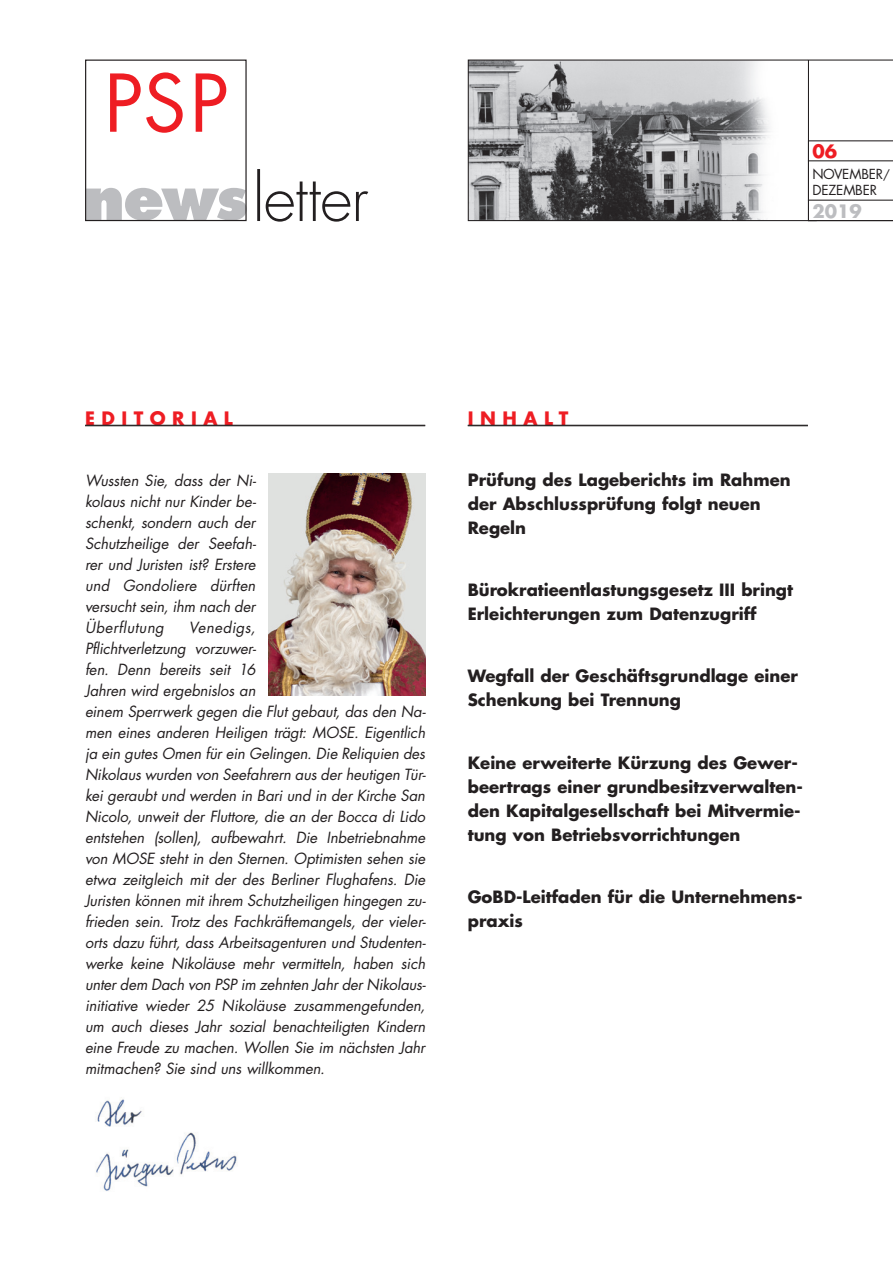
<style>
.page{position:relative;width:893px;height:1263px;background:#fff}
.page>*{position:absolute;margin:0;border:0;box-sizing:border-box;transform-origin:0 0}
.t1{font:700 18px "Futura Std";letter-spacing:.36em;color:#ee1d23}
.t2{font:700 18px "Futura Std";color:#bcbdc0}
.t3{font:700 16.5px/24px "Futura Std";color:#231f20}
.t4{font:italic 15px/21px "Futura Std";letter-spacing:-.005em;color:#231f20;text-align:justify}
.t5{font:13.5px/16.5px "Futura Std";letter-spacing:-.01em;color:#231f20}
.s1{font-size:12px}
</style>
<div class="page">
<img style="left:470px;top:62px;width:300px;height:157px">
<div style="left:468px;top:60px;width:349px;height:161px;border:1px solid #231f20"></div>
<svg style="left:87px;top:188px;width:158px;height:31px"></svg>
<div style="left:85px;top:60px;width:162px;height:161px;border:1px solid #231f20"></div>
<svg style="left:110px;top:72px;width:116px;height:61px"></svg>
<svg style="left:257px;top:169px;width:111px;height:53px"></svg>
<hr style="left:468px;top:425px;width:340px;height:1px;background:#231f20">
<hr style="left:85px;top:425px;width:340px;height:1px;background:#231f20">
<img style="left:268px;top:473px;width:157px;height:223px">
<img style="left:96px;top:1097px;width:141px;height:94px">
<svg style="left:808px;top:60px;width:85px;height:161px"></svg>
<p class="t1" style="left:812px;top:139px;width:26px">06</p>
<p class="t5" style="left:812px;top:166px;width:79px">NOVEMBER<span class="s1">/<br></span>DEZEMBER</p>
<p class="t2" style="left:812px;top:199px;width:51px">2019</p>
<p class="t1" style="left:85px;top:406px;width:149px">EDITORIAL</p>
<p class="t1" style="left:468px;top:406px;width:102px">INHALT</p>
<p class="t4" style="left:85px;top:470px;width:173px">Wussten Sie, dass der Ni&shy;kolaus nicht nur Kinder be&shy;schenkt, sondern auch der Schutzheilige der Seefah&shy;rer und Juristen ist? Erstere und Gondoliere dürften versucht sein, ihm nach der Überflutung</p>
<p class="t4" style="left:85px;top:617px;width:342px;text-align:left;text-indent:104px">Venedigs,<br>Pflichtverletzung vorzuwer-<br>fen. Denn bereits seit 16<br>Jahren wird ergebnislos an<br>einem Sperrwerk gegen die Flut gebaut, das den Na&shy;men eines anderen Heiligen trägt: MOSE. Eigentlich ja ein gutes Omen für ein Gelingen. Die Reliquien des Nikolaus wurden von Seefahrern aus der heutigen Tür&shy;kei geraubt und werden in Bari und in der Kirche San Nicolo, unweit der Fluttore, die an der Bocca di Lido entstehen (sollen), aufbewahrt. Die Inbetriebnahme von MOSE steht in den Sternen. Optimisten sehen sie etwa zeitgleich mit der des Berliner Flughafens. Die Juristen können mit ihrem Schutzheiligen hingegen zu&shy;frieden sein. Trotz des Fachkräftemangels, der vieler&shy;orts dazu führt, dass Arbeitsagenturen und Studenten&shy;werke keine Nikoläuse mehr vermitteln, haben sich unter dem Dach von PSP im zehnten Jahr der Nikolaus&shy;initiative wieder 25 Nikoläuse zusammengefunden, um auch dieses Jahr sozial benachteiligten Kindern eine Freude zu machen. Wollen Sie im nächsten Jahr mitmachen? Sie sind uns willkommen.</p>
<p class="t3" style="left:468px;top:467px;width:324px">Prüfung des Lageberichts im Rahmen der Abschlussprüfung folgt neuen<br>Regeln</p>
<p class="t3" style="left:468px;top:578px;width:327px">Bürokratieentlastungsgesetz III bringt<br>Erleichterungen zum Datenzugriff</p>
<p class="t3" style="left:468px;top:664px;width:332px">Wegfall der Geschäftsgrundlage einer<br>Schenkung bei Trennung</p>
<p class="t3" style="left:468px;top:750px;width:337px">Keine erweiterte Kürzung des Gewer&shy;beertrags einer grundbesitzverwalten&shy;den Kapitalgesellschaft bei Mitvermie&shy;tung von Betriebsvorrichtungen</p>
<p class="t3" style="left:468px;top:884px;width:336px">GoBD-Leitfaden für die Unternehmens&shy;praxis</p>
</div>
